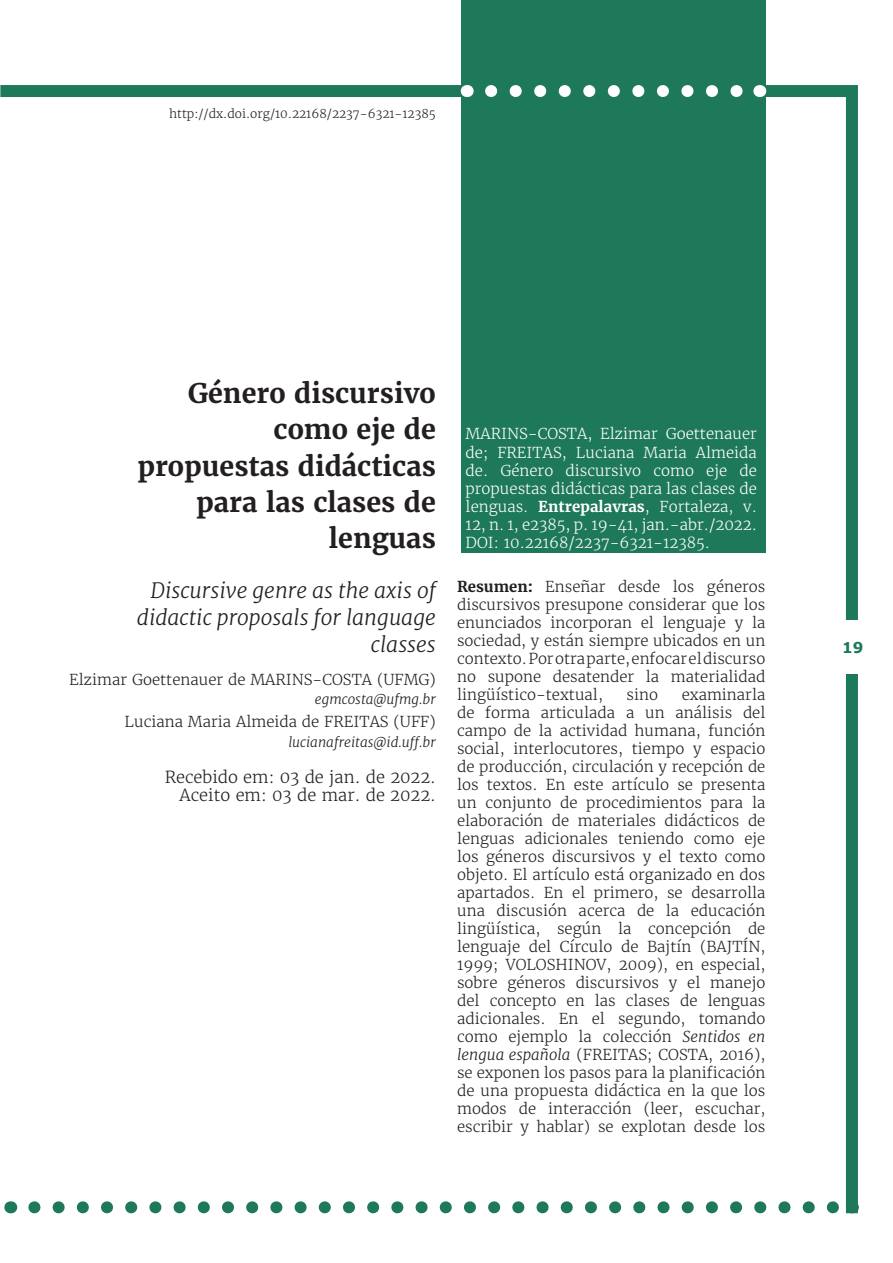
<style>
.page{position:relative;width:893px;height:1263px;background:#fff}
.page>*{position:absolute;margin:0;border:0;box-sizing:border-box;transform-origin:0 0}
.Título-pt{font:700 27px/36px "Merriweather";color:#231f20;text-align:right}
.Título-LE{font:italic 300 21px/27px "Merriweather";color:#231f20;text-align:right}
.Recebido_Aceito{font:300 16.5px "Merriweather";color:#231f20}
.Resumo{font:300 15px/18px "Merriweather";color:#231f20;text-align:justify}
.Como_citar_artigo{font:300 15px/18px "Merriweather";color:#fff;text-align:justify}
.Autor{font:300 15px "Merriweather";color:#231f20}
.t1{font:700 15px "Verdana";color:#1e785a}
.E-mail{font:italic 300 13.5px "Merriweather";color:#231f20}
.DOI{font:300 12px "Merriweather";color:#231f20}
.s1{font-weight:700}
.s2{color:#202124}
.s3{font-style:italic;color:#202124}
</style>
<div class="page">
<div style="left:0;top:85px;width:846px;height:12px;background:#1e785a"></div>
<div style="left:846px;top:85px;width:12px;height:1128px;background:#1e785a"></div>
<svg style="left:34px;top:1201px;width:805px;height:12px"></svg>
<svg style="left:10px;top:1201px;width:1px;height:12px"></svg>
<div style="left:829px;top:621px;width:47px;height:53px;background:#fff"></div>
<div style="left:461px;top:0;width:304px;height:553px;background:#1e785a"></div>
<svg style="left:491px;top:85px;width:252px;height:12px"></svg>
<svg style="left:467px;top:85px;width:1px;height:12px"></svg>
<svg style="left:759px;top:85px;width:1px;height:12px"></svg>
<svg style="left:0;top:85px;width:1px;height:12px"></svg>
<p class="DOI" style="left:169px;top:106px;width:268px">http://dx.doi.org/10.22168/2237-6321-12385</p>
<p class="Título-pt" style="left:137px;top:376px;width:300px">Género discursivo como eje de propuestas didácticas para las clases de lenguas</p>
<p class="Título-LE" style="left:137px;top:577px;width:300px">Discursive genre as the axis of didactic proposals for language classes</p>
<p class="Resumo" style="left:457px;top:578px;width:310px"><span class="s1">Resumen:</span> Enseñar desde los géneros discursivos presupone considerar que los enunciados incorporan el lenguaje y la sociedad, y están siempre ubicados en un contexto. Por otra parte, enfocar el discurso no supone desatender la materialidad lingüístico-textual,</p>
<p class="Como_citar_artigo" style="left:466px;top:425px;width:293px">MARINS-COSTA, Elzimar Goettenauer de; FREITAS, Luciana Maria Almeida de. Género discursivo como eje de propuestas didácticas para las clases de lenguas. <span class="s1">Entrepalavras</span>, Fortaleza, v.<br>12, n. 1, e2385, p. 19-41, jan.-abr./2022.<br>DOI: 10.22168/2237-6321-12385.</p>
<p class="Autor" style="left:69px;top:670px;width:368px">Elzimar Goettenauer de MARINS-COSTA (UFMG)</p>
<p class="Resumo" style="left:457px;top:686px;width:310px;text-indent:225px">examinarla de forma articulada a un análisis del campo de la actividad humana, función social, interlocutores, tiempo y espacio de producción, circulación y recepción de los textos. En este artículo se presenta un conjunto de procedimientos para la elaboración de materiales didácticos de lenguas adicionales teniendo como eje los géneros discursivos y el texto como objeto. El artículo está organizado en dos apartados. En el primero, se desarrolla una discusión acerca de la educación lingüística, según la concepción de lenguaje del Círculo de Bajtín (BAJTÍN, 1999; VOLOSHINOV, 2009), en especial, sobre géneros discursivos y el manejo del concepto en las clases de lenguas adicionales. En el segundo, tomando como ejemplo la <span class="s2">colección</span> <span class="s3">Sentidos en lengua española</span> <span class="s2">(FREITAS; COSTA, 2016), se exponen los pasos para la planificación de una propuesta didáctica en la que los modos de interacción (leer, escuchar, escribir y hablar) se explotan desde los</span></p>
<p class="Resumo" style="left:627px;top:686px;width:33px">sino</p>
<p class="E-mail" style="left:315px;top:691px;width:122px">egmcosta@ufmg.br</p>
<p class="Autor" style="left:125px;top:712px;width:313px">Luciana Maria Almeida de FREITAS (UFF)</p>
<p class="E-mail" style="left:288px;top:733px;width:149px">lucianafreitas@id.uff.br</p>
<p class="Recebido_Aceito" style="left:165px;top:766px;width:273px">Recebido em: 03 de jan. de 2022.</p>
<p class="Recebido_Aceito" style="left:180px;top:784px;width:258px">Aceito em: 03 de mar. de 2022.</p>
<p class="t1" style="left:842px;top:638px;width:23px">19</p>
</div>
